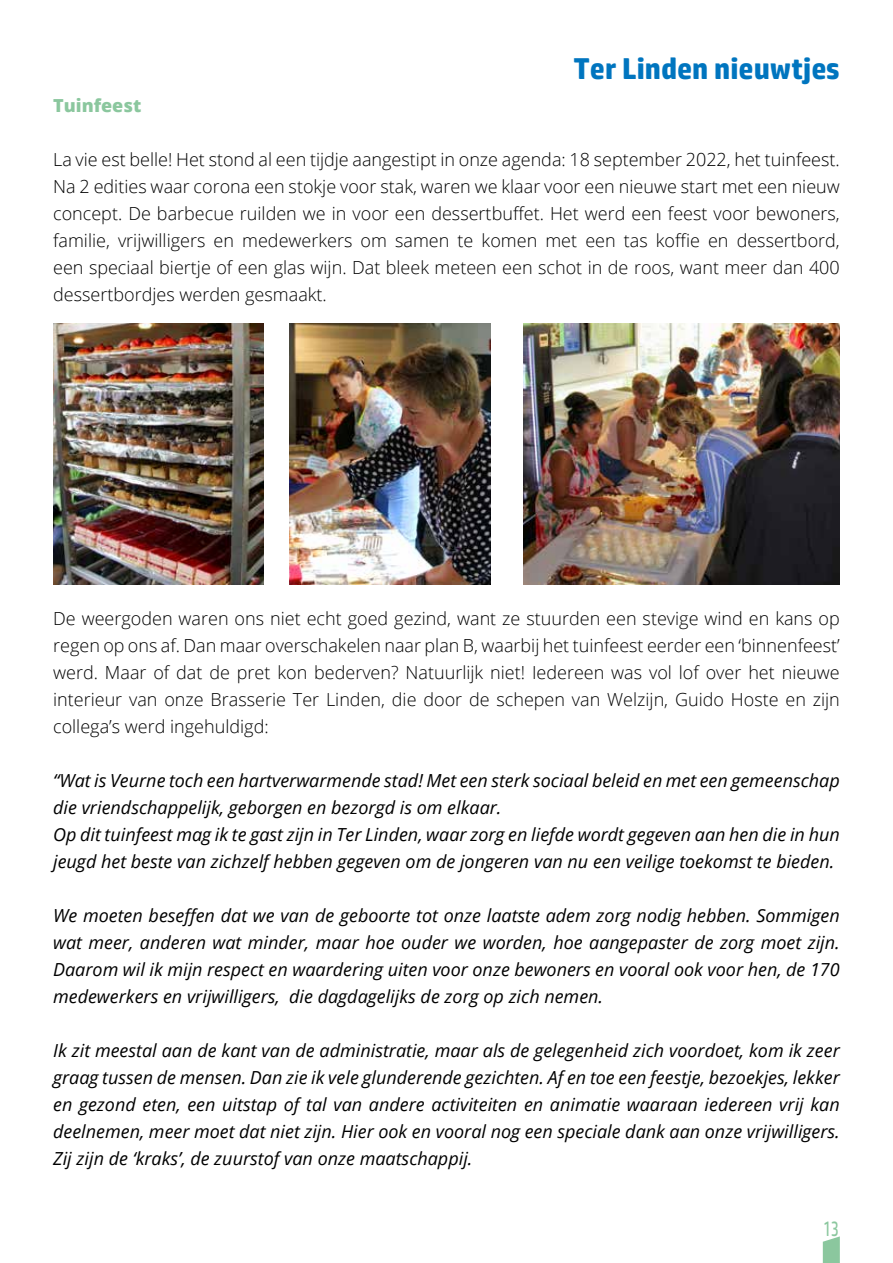
<style>
.page{position:relative;width:893px;height:1263px;background:#fff}
.page>*{position:absolute;margin:0;border:0;box-sizing:border-box;transform-origin:0 0}
.t1{font:700 30px "HP Simplified";color:#0075bf}
.t2{font:21px "HP Simplified";color:#8bc79e;scale:.7 1}
.t3{font:italic 18px/27px "Open Sans";color:#000;text-align:justify}
.t4{font:300 18px/27px "Open Sans";color:#000;text-align:justify}
.t5{font:800 18px "Open Sans";color:#8bc79e}
</style>
<div class="page">
<img style="left:289px;top:323px;width:201px;height:262px">
<img style="left:53px;top:323px;width:211px;height:262px">
<img style="left:523px;top:323px;width:317px;height:262px">
<svg style="left:823px;top:1236px;width:17px;height:27px"></svg>
<p class="t5" style="left:53px;top:91px;width:90px">Tuinfeest</p>
<h1 class="t1" style="left:573px;top:51px;width:268px">Ter Linden nieuwtjes</h1>
<p class="t4" style="left:53px;top:145px;width:788px">La vie est belle! Het stond al een tijdje aangestipt in onze agenda: 18 september 2022, het tuinfeest.<br>Na 2 edities waar corona een stokje voor stak, waren we klaar voor een nieuwe start met een nieuw concept. De barbecue ruilden we in voor een dessertbuffet. Het werd een feest voor bewoners, familie, vrijwilligers en medewerkers om samen te komen met een tas koffie en dessertbord, een speciaal biertje of een glas wijn. Dat bleek meteen een schot in de roos, want meer dan 400 dessertbordjes werden gesmaakt.</p>
<p class="t4" style="left:53px;top:604px;width:788px">De weergoden waren ons niet echt goed gezind, want ze stuurden een stevige wind en kans op regen op ons af. Dan maar overschakelen naar plan B, waarbij het tuinfeest eerder een ‘binnenfeest’ werd. Maar of dat de pret kon bederven? Natuurlijk niet! Iedereen was vol lof over het nieuwe interieur van onze Brasserie Ter Linden, die door de schepen van Welzijn, Guido Hoste en zijn collega’s werd ingehuldigd:</p>
<p class="t3" style="left:53px;top:766px;width:788px;text-align:left">“Wat is Veurne toch een hartverwarmende stad! Met een sterk sociaal beleid en met een gemeenschap die vriendschappelijk, geborgen en bezorgd is om elkaar.<br>Op dit tuinfeest mag ik te gast zijn in Ter Linden, waar zorg en liefde wordt gegeven aan hen die in hun jeugd het beste van zichzelf hebben gegeven om de jongeren van nu een veilige toekomst te bieden.</p>
<p class="t3" style="left:53px;top:901px;width:788px">We moeten beseffen dat we van de geboorte tot onze laatste adem zorg nodig hebben. Sommigen wat meer, anderen wat minder, maar hoe ouder we worden, hoe aangepaster de zorg moet zijn.<br>Daarom wil ik mijn respect en waardering uiten voor onze bewoners en vooral ook voor hen, de 170 medewerkers en vrijwilligers, die dagdagelijks de zorg op zich nemen.</p>
<p class="t3" style="left:53px;top:1036px;width:788px">Ik zit meestal aan de kant van de administratie, maar als de gelegenheid zich voordoet, kom ik zeer graag tussen de mensen. Dan zie ik vele glunderende gezichten. Af en toe een feestje, bezoekjes, lekker en gezond eten, een uitstap of tal van andere activiteiten en animatie waaraan iedereen vrij kan deelnemen, meer moet dat niet zijn. Hier ook en vooral nog een speciale dank aan onze vrijwilligers.<br>Zij zijn de ‘kraks’, de zuurstof van onze maatschappij.</p>
<p class="t2" style="left:823px;top:1217px;width:24px">13</p>
</div>
